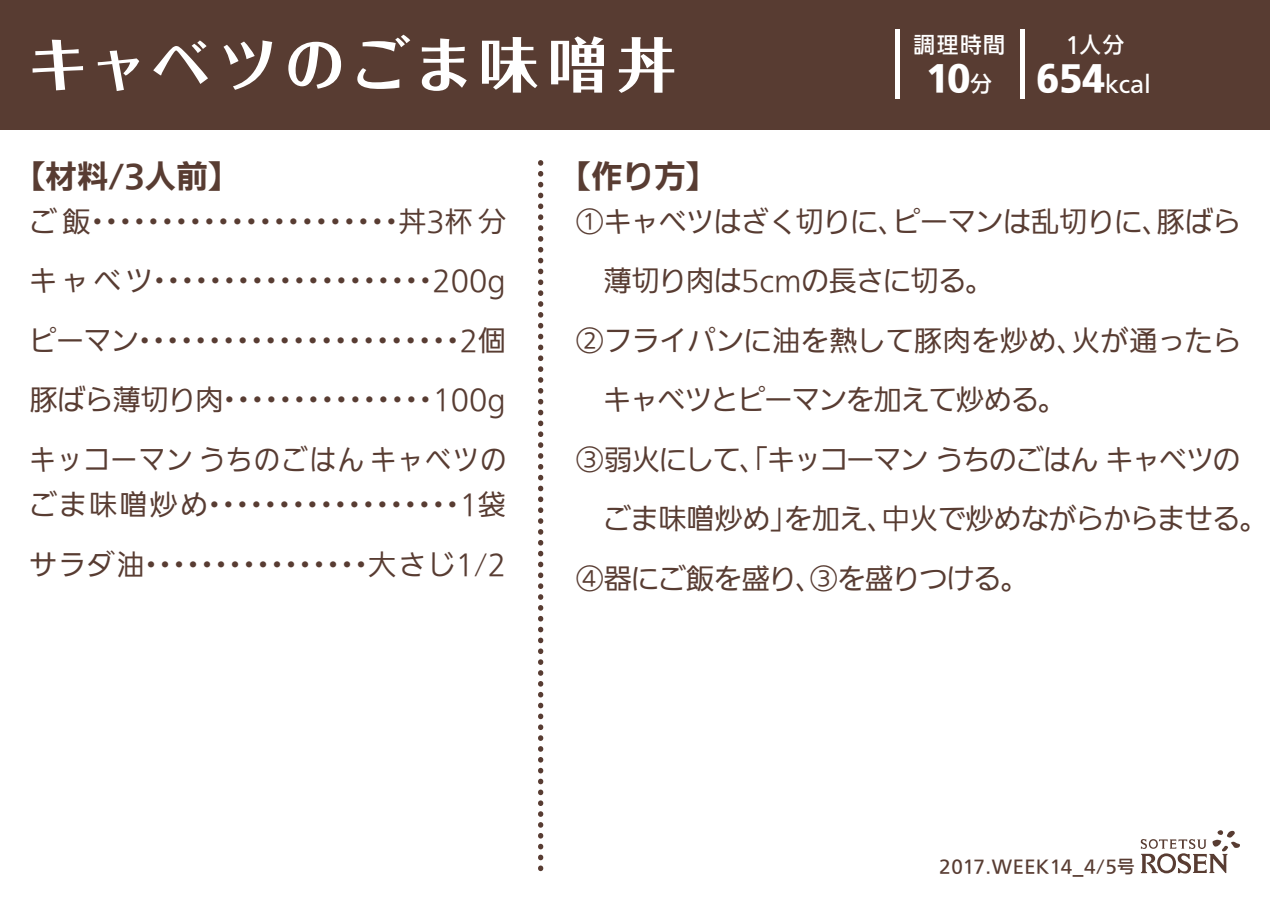
<style>
.page{position:relative;width:1270px;height:903px;background:#fff}
.page>*{position:absolute;margin:0;border:0;box-sizing:border-box;transform-origin:0 0}
.t1{font:700 59.5px "Folk Pro";letter-spacing:.095em;color:#fff}
.t2{font:800 35px "Iwa UD Go Dsp Pro";color:#fff}
.t3{font:700 31.5px "Iwa UD Go Dsp Pro";color:#583c32}
.t4{font:100 28px/59.5px "Iwa UD Go Dsp Pro";letter-spacing:-.01em;color:#583c32;text-align:justify}
.t5{font:100 28px/59.5px "Iwa UD Go Dsp Pro";letter-spacing:.07em;color:#583c32}
.t6{font:100 28px "Iwa UD Go Dsp Pro";letter-spacing:-.04em;color:#583c32}
.t7{font:100 28px "Iwa UD Go Dsp Pro";letter-spacing:.01em;color:#583c32}
.t8{font:100 28px "Iwa UD Go Dsp Pro";letter-spacing:-.03em;color:#583c32}
.t9{font:500 22.05px/39.2px "Iwa UD Go Dsp Pro";letter-spacing:.03em;color:#fff;text-align:center}
.t10{font:500 17.5px "Iwa UD Go Dsp Pro";letter-spacing:.03em;color:#583c32}
.s1{font-weight:800;font-size:35px}
.s2{font-weight:500;font-size:22.05px}
</style>
<div class="page">
<div style="left:0;top:0;width:1270px;height:129px;background:#583c32"></div>
<svg style="left:1141px;top:830px;width:99px;height:43px"></svg>
<svg style="left:538px;top:160px;width:5px;height:711px"></svg>
<hr style="left:1020px;top:30px;width:4px;height:69px;background:#fff">
<hr style="left:896px;top:30px;width:4px;height:69px;background:#fff">
<h1 class="t1" style="left:28px;top:14px;width:650px">キャベツのごま味噌丼</h1>
<p class="t9" style="left:1036px;top:26px;width:116px">１人分<br><span class="s1">654</span>kcal</p>
<p class="t9" style="left:914px;top:26px;width:93px">調理時間</p>
<p class="t2" style="left:927px;top:52px;width:67px">10<span class="s2">分</span></p>
<p class="t3" style="left:14px;top:152px;width:227px">【材料/3人前】</p>
<p class="t3" style="left:560px;top:152px;width:159px">【作り方】</p>
<p class="t4" style="left:29px;top:193px;width:479px">ご飯・・・・・・・・・・・・・・・・・・・・・・丼3杯分キャベツ・・・・・・・・・・・・・・・・・・・・200gピーマン・・・・・・・・・・・・・・・・・・・・・・・2個豚ばら薄切り肉・・・・・・・・・・・・・・・100gキッコーマン うちのごはん キャベツの</p>
<p class="t5" style="left:29px;top:476px;width:478px">ごま味噌炒め・・・・・・・・・・・・・・・・・・1袋サラダ油・・・・・・・・・・・・・・・・大さじ1/2</p>
<p class="t4" style="left:576px;top:193px;width:666px">①キャベツはざく切りに、ピーマンは乱切りに、豚ばら</p>
<p class="t4" style="left:604px;top:252px;width:391px">薄切り肉は5cmの長さに切る。</p>
<p class="t7" style="left:576px;top:321px;width:667px">②フライパンに油を熱して豚肉を炒め、火が通ったら</p>
<p class="t8" style="left:603px;top:380px;width:465px">キャベツとピーマンを加えて炒める。</p>
<p class="t6" style="left:576px;top:440px;width:666px">③弱火にして、「キッコーマン うちのごはん キャベツの</p>
<p class="t4" style="left:603px;top:490px;width:666px">ごま味噌炒め」を加え、中火で炒めながらからませる。</p>
<p class="t4" style="left:576px;top:550px;width:455px">④器にご飯を盛り、③を盛りつける。</p>
<p class="t10" style="left:939px;top:853px;width:197px">2017.WEEK14_4/5号</p>
</div>
